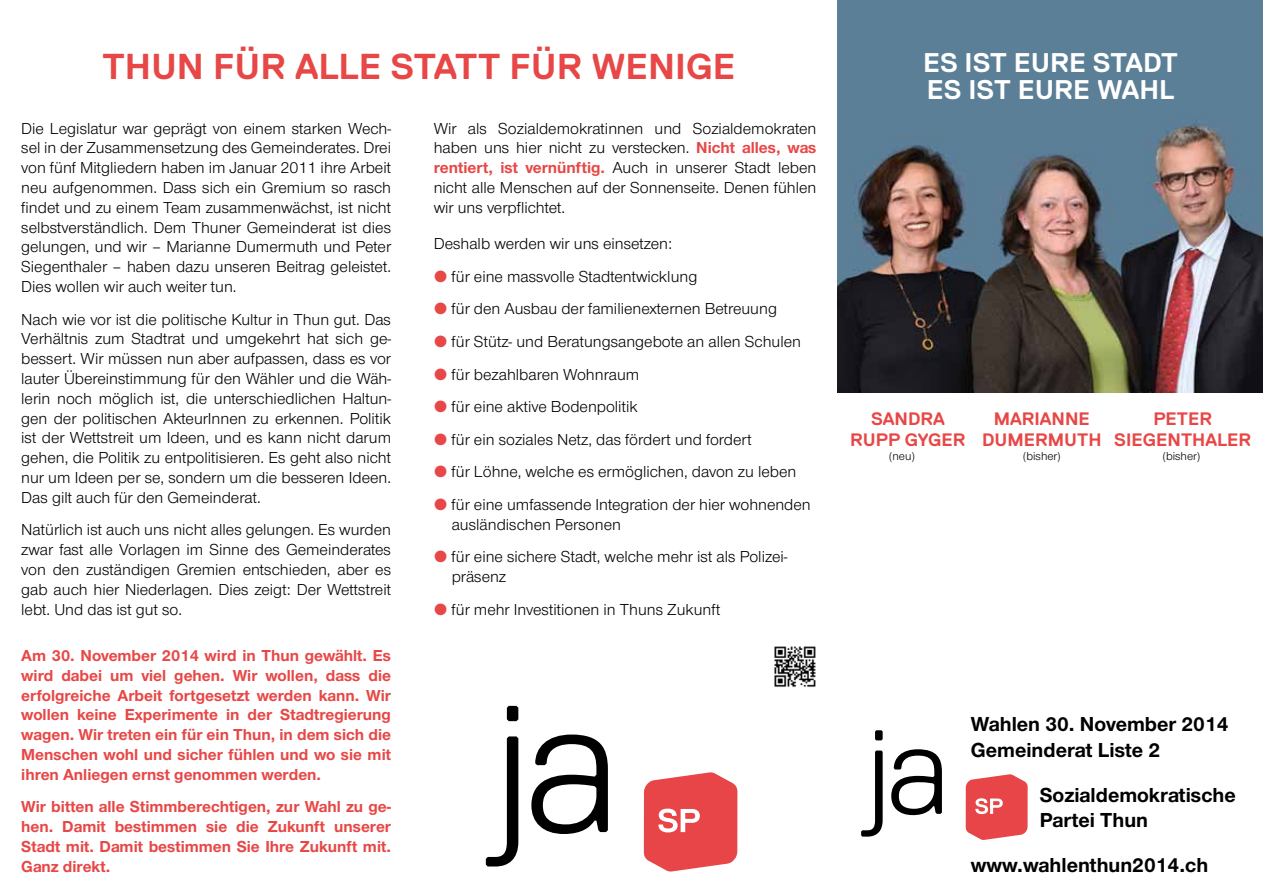
<style>
.page{position:relative;width:1263px;height:893px;background:#fff}
.page>*{position:absolute;margin:0;border:0;box-sizing:border-box;transform-origin:0 0}
.t1{font:700 36px "Replica";color:#e74746}
.t2{font:700 27px/27px "Replica";color:#fff}
.t3{font:700 21px/25.2px "Nimbus San Nov";color:#000}
.t4{font:700 18px/21.6px "Replica";color:#e74746;text-align:center}
.t5{font:16.5px/19.8px "Nimbus San Nov";color:#000;text-align:justify}
.t6{font:700 16.5px/19.8px "Nimbus San Nov";color:#e74746;text-align:justify}
.t7{font:12px "Nimbus San Nov";color:#000}
.s1{font-weight:700;color:#e74746}
.s2{font-family:"European Pi Three";color:#e74746}
</style>
<div class="page">
<img style="left:838px;top:0;width:425px;height:392px">
<svg style="left:644px;top:772px;width:93px;height:100px;background:#ea6366"></svg>
<svg style="left:486px;top:706px;width:32px;height:160px"></svg>
<svg style="left:531px;top:734px;width:77px;height:100px"></svg>
<svg style="left:966px;top:774px;width:62px;height:66px;background:#eb6466"></svg>
<svg style="left:861px;top:730px;width:22px;height:107px"></svg>
<svg style="left:891px;top:749px;width:51px;height:66px"></svg>
<img style="left:774px;top:646px;width:42px;height:41px">
<h1 class="t1" style="left:102px;top:46px;width:634px">THUN FÜR ALLE STATT FÜR WENIGE</h1>
<p class="t5" style="left:21px;top:118px;width:371px">Die Legislatur war geprägt von einem starken Wech&shy;sel in der Zusammensetzung des Gemeinderates. Drei von fünf Mitgliedern haben im Januar 2011 ihre Arbeit neu aufgenommen. Dass sich ein Gremium so rasch findet und zu einem Team zusammenwächst, ist nicht selbstverständlich. Dem Thuner Gemeinderat ist dies gelungen, und wir – Marianne Dumermuth und Peter Siegenthaler – haben dazu unseren Beitrag geleistet.<br>Dies wollen wir auch weiter tun.</p>
<p class="t5" style="left:21px;top:309px;width:371px">Nach wie vor ist die politische Kultur in Thun gut. Das Verhältnis zum Stadtrat und umgekehrt hat sich ge&shy;bessert. Wir müssen nun aber aufpassen, dass es vor lauter Übereinstimmung für den Wähler und die Wäh&shy;lerin noch möglich ist, die unterschiedlichen Haltun&shy;gen der politischen AkteurInnen zu erkennen. Politik ist der Wettstreit um Ideen, und es kann nicht darum gehen, die Politik zu entpolitisieren. Es geht also nicht nur um Ideen per se, sondern um die besseren Ideen.<br>Das gilt auch für den Gemeinderat.</p>
<p class="t5" style="left:21px;top:520px;width:371px">Natürlich ist auch uns nicht alles gelungen. Es wurden zwar fast alle Vorlagen im Sinne des Gemeinderates von den zuständigen Gremien entschieden, aber es gab auch hier Niederlagen. Dies zeigt: Der Wettstreit lebt. Und das ist gut so.</p>
<p class="t6" style="left:21px;top:645px;width:371px">Am 30. November 2014 wird in Thun gewählt. Es wird dabei um viel gehen. Wir wollen, dass die erfolgreiche Arbeit fortgesetzt werden kann. Wir wollen keine Experimente in der Stadtregierung wagen. Wir treten ein für ein Thun, in dem sich die Menschen wohl und sicher fühlen und wo sie mit ihren Anliegen ernst genommen werden.</p>
<p class="t6" style="left:21px;top:797px;width:371px">Wir bitten alle Stimmberechtigen, zur Wahl zu ge&shy;hen. Damit bestimmen sie die Zukunft unserer Stadt mit. Damit bestimmen Sie Ihre Zukunft mit.<br>Ganz direkt.</p>
<p class="t5" style="left:434px;top:118px;width:384px">Wir als Sozialdemokratinnen und Sozialdemokraten haben uns hier nicht zu verstecken. <span class="s1">Nicht alles, was rentiert, ist vernünftig.</span> Auch in unserer Stadt leben nicht alle Menschen auf der Sonnenseite. Denen fühlen wir uns verpflichtet.</p>
<p class="t5" style="left:434px;top:228px;width:379px;line-height:32.5px;text-align:left">Deshalb werden wir uns einsetzen:<br><span class="s2">P</span> für eine massvolle Stadtentwicklung<br><span class="s2">P</span> für den Ausbau der familienexternen Betreuung<br><span class="s2">P</span> für Stütz- und Beratungsangebote an allen Schulen <span class="s2">P</span> für bezahlbaren Wohnraum<br><span class="s2">P</span> für eine aktive Bodenpolitik<br><span class="s2">P</span> für ein soziales Netz, das fördert und fordert<br><span class="s2">P</span> für Löhne, welche es ermöglichen, davon zu leben <span class="s2">P</span> für eine umfassende Integration der hier wohnenden</p>
<p class="t5" style="left:434px;top:508px;width:355px;line-height:32.5px;text-indent:18px">ausländischen Personen<br><span class="s2">P</span> für eine sichere Stadt, welche mehr ist als Polizei-</p>
<p class="t5" style="left:434px;top:560px;width:288px;line-height:32.5px;text-indent:18px">präsenz<br><span class="s2">P</span> für mehr Investitionen in Thuns Zukunft</p>
<h2 class="t2" style="left:923px;top:49px;width:256px">ES IST EURE STADT<br>ES IST EURE WAHL</h2>
<p class="t4" style="left:850px;top:408px;width:117px">SANDRA<br>RUPP GYGER</p>
<p class="t4" style="left:1114px;top:408px;width:138px">PETER<br>SIEGENTHALER</p>
<p class="t7" style="left:889px;top:450px;width:27px">(neu)</p>
<p class="t7" style="left:1023px;top:450px;width:39px">(bisher)</p>
<p class="t7" style="left:1163px;top:450px;width:39px">(bisher)</p>
<p class="t4" style="left:982px;top:408px;width:121px">MARIANNE<br>DUMERMUTH</p>
<p class="t3" style="left:971px;top:712px;width:259px">Wahlen 30. November 2014<br>Gemeinderat Liste 2</p>
<p class="t3" style="left:1040px;top:782px;width:197px">Sozialdemokratische<br>Partei Thun</p>
<p class="t3" style="left:971px;top:852px;width:239px">www.wahlenthun2014.ch</p>
</div>
